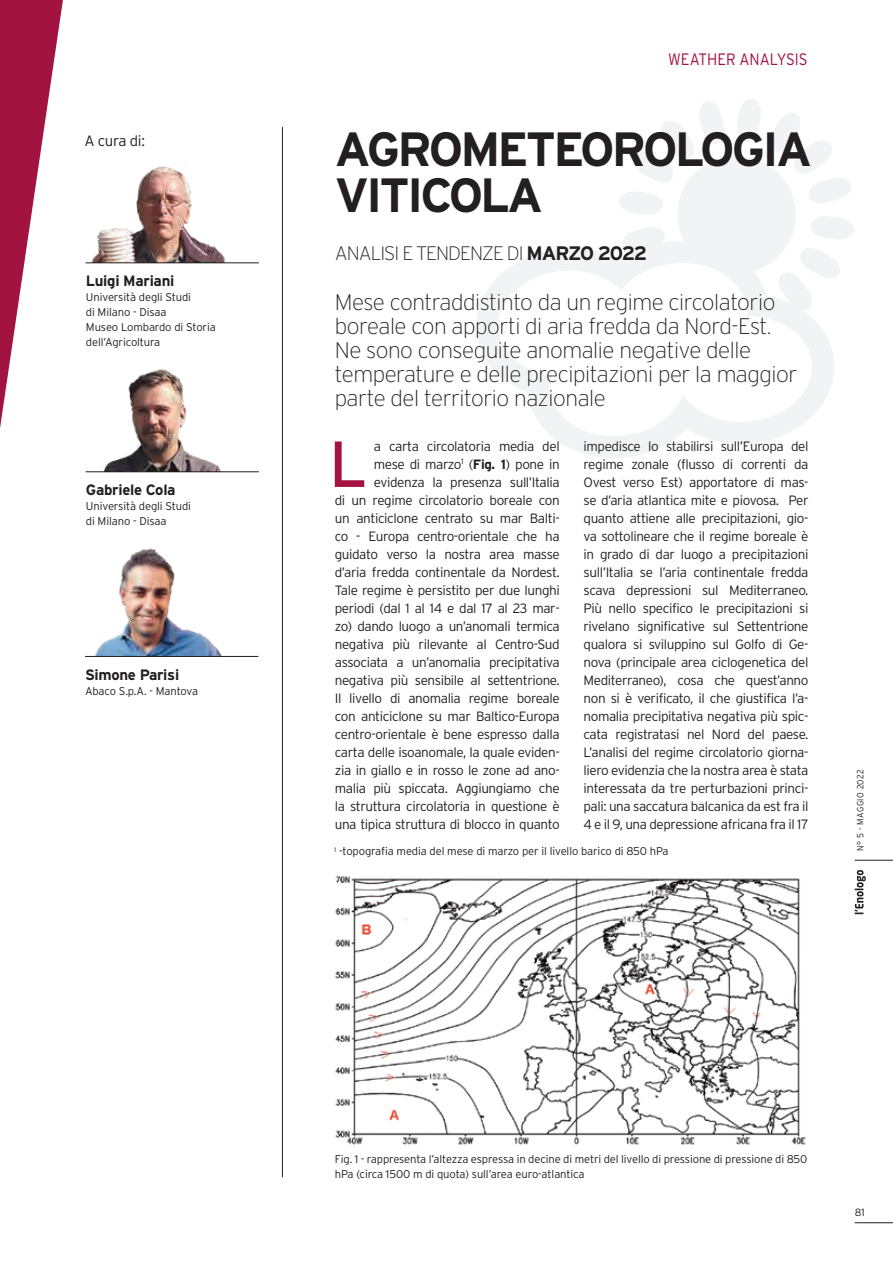
<style>
.page{position:relative;width:893px;height:1263px;background:#fff}
.page>*{position:absolute;margin:0;border:0;box-sizing:border-box;transform-origin:0 0}
.t1{font:64.95px "Interstate";color:#a21340}
.t2{font:700 48px/46.5px "Interstate";letter-spacing:-.06em;color:#231f20}
.t3{font:200 22.5px/24px "Interstate";letter-spacing:-.02em;color:#231f20}
.t4{font:200 19.5px "Interstate";letter-spacing:-.05em;color:#231f20}
.t5{font:300 16.5px "Interstate";letter-spacing:-.005em;color:#a21340;scale:.9 1}
.t6{font:700 15px "Interstate";letter-spacing:-.02em;color:#231f20}
.t7{font:300 15px "Interstate";letter-spacing:-.02em;color:#231f20}
.t8{font:300 13.5px/18px "Interstate";letter-spacing:-.03em;color:#231f20;text-align:right}
.t9{font:300 11.25px/15px "Interstate";letter-spacing:-.01em;color:#231f20}
.t10{font:300 10.5px "Interstate";color:#231f20}
.t11{font:300 9px "Interstate";letter-spacing:.04em;color:#231f20;scale:.9 1}
.s1{font-weight:700}
</style>
<div class="page">
<svg style="left:855px;top:870px;width:11px;height:44px"></svg>
<hr style="left:855px;top:860px;width:38px;height:1px;background:#231f20">
<hr style="left:855px;top:1222px;width:38px;height:1px;background:#231f20">
<div style="left:677px;top:156px;width:119px;height:117px;background:#f2f3f4;border-radius:50%"></div>
<svg style="left:738px;top:99px;width:22px;height:43px"></svg>
<svg style="left:811px;top:216px;width:43px;height:23px"></svg>
<svg style="left:620px;top:192px;width:42px;height:22px"></svg>
<svg style="left:623px;top:227px;width:42px;height:14px"></svg>
<svg style="left:770px;top:113px;width:81px;height:90px"></svg>
<svg style="left:634px;top:102px;width:90px;height:80px"></svg>
<svg style="left:477px;top:241px;width:361px;height:217px"></svg>
<svg style="left:0;top:0;width:63px;height:428px"></svg>
<hr style="left:282px;top:127px;width:1px;height:1050px;background:#231f20">
<img style="left:85px;top:165px;width:158px;height:98px">
<img style="left:104px;top:369px;width:117px;height:102px">
<hr style="left:86px;top:263px;width:173px;height:1px;background:#231f20">
<hr style="left:86px;top:471px;width:173px;height:1px;background:#231f20">
<img style="left:335px;top:875px;width:471px;height:270px">
<img style="left:93px;top:548px;width:148px;height:108px">
<hr style="left:85px;top:656px;width:173px;height:1px;background:#231f20">
<p class="t7" style="left:84px;top:133px;width:62px">A cura di:</p>
<p class="t6" style="left:86px;top:273px;width:90px">Luigi Mariani</p>
<p class="t9" style="left:86px;top:290px;width:131px">Università degli Studi<br>di Milano - Disaa<br>Museo Lombardo di Storia dell’Agricoltura</p>
<p class="t6" style="left:86px;top:482px;width:91px">Gabriele Cola</p>
<p class="t9" style="left:86px;top:499px;width:107px">Università degli Studi di Milano - Disaa</p>
<p class="t6" style="left:85px;top:666px;width:96px">Simone Parisi</p>
<p class="t9" style="left:85px;top:683px;width:115px">Abaco S.p.A. - Mantova</p>
<p class="t5" style="left:668px;top:50px;width:156px">WEATHER ANALYSIS</p>
<h2 class="t2" style="left:335px;top:126px;width:479px">AGROMETEOROLOGIA<br>VITICOLA</h2>
<h3 class="t4" style="left:335px;top:243px;width:314px">ANALISI E TENDENZE DI <span class="s1">MARZO 2022</span></h3>
<h3 class="t3" style="left:335px;top:290px;width:464px">Mese contraddistinto da un regime circolatorio boreale con apporti di aria fredda da Nord-Est.<br>Ne sono conseguite anomalie negative delle temperature e delle precipitazioni per la maggior parte del territorio nazionale</h3>
<p class="t8" style="left:335px;top:437px;width:226px">a carta circolatoria media del<br>mese di marzo<sup>1</sup> (<span class="s1">Fig. 1</span>) pone in evidenza la presenza sull’Italia<br>di un regime circolatorio boreale con un anticiclone centrato su mar Balti&shy;co - Europa centro-orientale che ha guidato verso la nostra area masse d’aria fredda continentale da Nordest.<br>Tale regime è persistito per due lunghi periodi (dal 1 al 14 e dal 17 al 23 mar&shy;zo) dando luogo a un’anomali termica negativa più rilevante al Centro-Sud associata a un’anomalia precipitativa negativa più sensibile al settentrione.<br>Il livello di anomalia regime boreale con anticiclone su mar Baltico-Europa centro-orientale è bene espresso dalla carta delle isoanomale, la quale eviden&shy;zia in giallo e in rosso le zone ad ano&shy;malia più spiccata. Aggiungiamo che la struttura circolatoria in questione è una tipica struttura di blocco in quanto</p>
<p class="t8" style="left:584px;top:437px;width:226px;text-align:justify">impedisce lo stabilirsi sull’Europa del regime zonale (flusso di correnti da Ovest verso Est) apportatore di mas&shy;se d’aria atlantica mite e piovosa. Per quanto attiene alle precipitazioni, gio&shy;va sottolineare che il regime boreale è in grado di dar luogo a precipitazioni sull’Italia se l’aria continentale fredda scava depressioni sul Mediterraneo.<br>Più nello specifico le precipitazioni si rivelano significative sul Settentrione qualora si sviluppino sul Golfo di Ge&shy;nova (principale area ciclogenetica del Mediterraneo), cosa che quest’anno non si è verificato, il che giustifica l’a&shy;nomalia precipitativa negativa più spic&shy;cata registratasi nel Nord del paese.<br>L’analisi del regime circolatorio giorna&shy;liero evidenzia che la nostra area è stata interessata da tre perturbazioni princi&shy;pali: una saccatura balcanica da est fra il 4 e il 9, una depressione africana fra il 17</p>
<h1 class="t1" style="left:329px;top:428px;width:40px">L</h1>
<p class="t9" style="left:334px;top:844px;width:336px"><sup>1</sup> -topografia media del mese di marzo per il livello barico di 850 hPa</p>
<p class="t11" style="left:855px;top:851px;width:92px;rotate:-90deg">N° 5 - MAGGIO 2022</p>
<p class="t9" style="left:335px;top:1151px;width:474px">Fig. 1 - rappresenta l’altezza espressa in decine di metri del livello di pressione di pressione di 850 hPa (circa 1500 m di quota) sull’area euro-atlantica</p>
<p class="t10" style="left:855px;top:1206px;width:11px">81</p>
</div>
